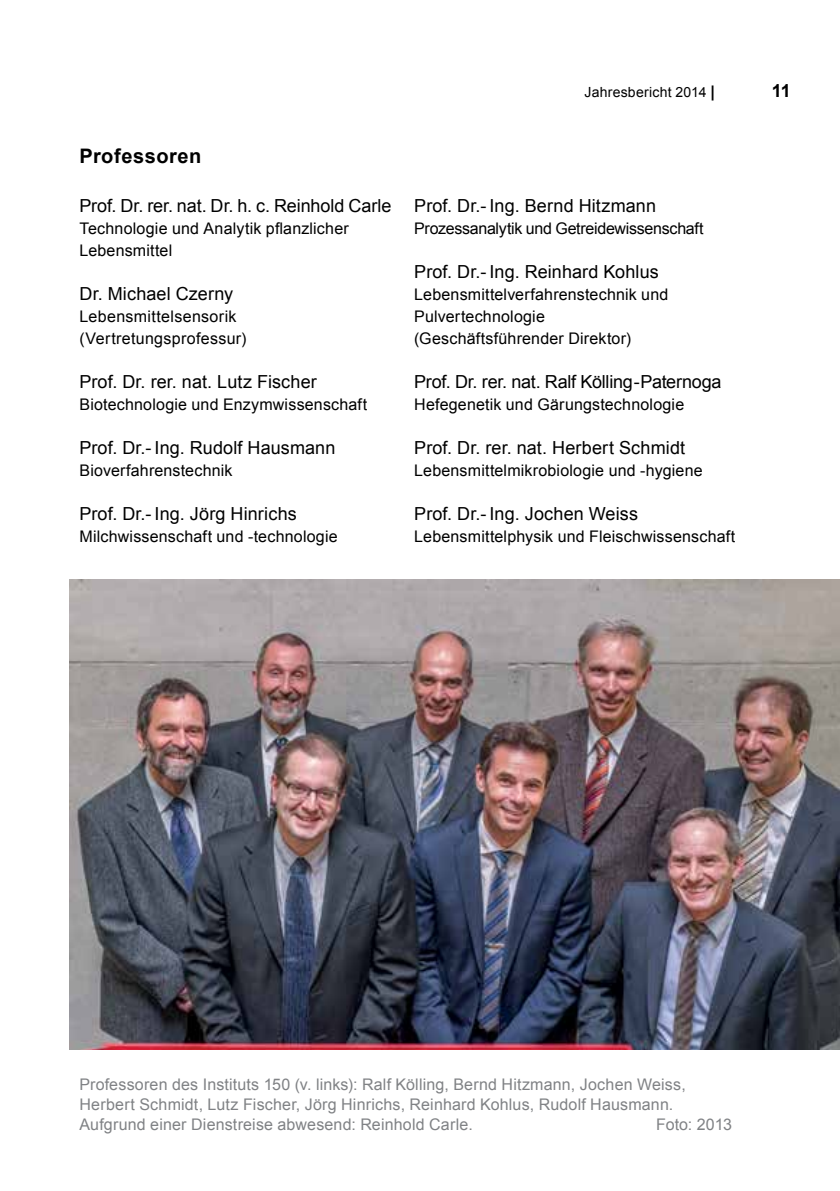
<style>
.page{position:relative;width:840px;height:1191px;background:#fff}
.page>*{position:absolute;margin:0;border:0;box-sizing:border-box;transform-origin:0 0}
.t1{font:700 20px "Arial";letter-spacing:.025em;color:#000}
.t2{font:18px "Arial";letter-spacing:.005em;color:#000}
.t3{font:18px "Arial";letter-spacing:-.015em;color:#000}
.t4{font:700 18px "Arial";color:#000}
.t5{font:16px/22px "Arial";letter-spacing:.01em;color:#000}
.t6{font:16px/20px "Arial";letter-spacing:.01em;color:#808285}
.t7{font:16px "Arial";letter-spacing:-.02em;color:#000}
.t8{font:14px "Arial";letter-spacing:.015em;color:#000}
.s1{font-weight:700;font-size:16px}
</style>
<div class="page">
<hr style="left:0;top:0;width:1px;height:1191px;background:#d5d7d8">
<img style="left:70px;top:579px;width:769px;height:470px">
<p class="t1" style="left:79px;top:143px;width:123px">Professoren</p>
<p class="t2" style="left:79px;top:193px;width:313px">Prof. Dr. rer. nat. Dr. h. c. Reinhold Carle</p>
<p class="t5" style="left:79px;top:217px;width:271px">Technologie und Analytik pflanzlicher<br>Lebensmittel</p>
<p class="t2" style="left:79px;top:281px;width:155px">Dr. Michael Czerny</p>
<p class="t5" style="left:79px;top:305px;width:168px">Lebensmittelsensorik (Vertretungsprofessur)</p>
<p class="t2" style="left:79px;top:369px;width:239px">Prof. Dr. rer. nat. Lutz Fischer</p>
<p class="t5" style="left:79px;top:393px;width:289px">Biotechnologie und Enzymwissenschaft</p>
<p class="t2" style="left:79px;top:435px;width:257px">Prof. Dr.- Ing. Rudolf Hausmann</p>
<p class="t5" style="left:79px;top:459px;width:154px">Bioverfahrenstechnik</p>
<p class="t2" style="left:79px;top:501px;width:219px">Prof. Dr.- Ing. Jörg Hinrichs</p>
<p class="t5" style="left:79px;top:525px;width:259px">Milchwissenschaft und -technologie</p>
<p class="t8" style="left:584px;top:82px;width:132px">Jahresbericht 2014 <span class="s1">|</span></p>
<p class="t4" style="left:771px;top:79px;width:20px">11</p>
<p class="t2" style="left:414px;top:193px;width:243px">Prof. Dr.- Ing. Bernd Hitzmann</p>
<p class="t7" style="left:414px;top:217px;width:290px">Prozessanalytik und Getreidewissenschaft</p>
<p class="t2" style="left:414px;top:259px;width:246px">Prof. Dr.- Ing. Reinhard Kohlus</p>
<p class="t5" style="left:414px;top:283px;width:255px">Lebensmittelverfahrenstechnik und<br>Pulvertechnologie (Geschäftsführender Direktor)</p>
<p class="t3" style="left:414px;top:369px;width:308px">Prof. Dr. rer. nat. Ralf Kölling - Paternoga</p>
<p class="t5" style="left:414px;top:393px;width:271px">Hefegenetik und Gärungstechnologie</p>
<p class="t2" style="left:414px;top:435px;width:272px">Prof. Dr. rer. nat. Herbert Schmidt</p>
<p class="t5" style="left:414px;top:459px;width:290px">Lebensmittelmikrobiologie und -hygiene</p>
<p class="t2" style="left:414px;top:501px;width:225px">Prof. Dr.- Ing. Jochen Weiss</p>
<p class="t5" style="left:414px;top:525px;width:322px">Lebensmittelphysik und Fleischwissenschaft</p>
<p class="t6" style="left:79px;top:1074px;width:607px">Professoren des Instituts 150 (v. links): Ralf Kölling, Bernd Hitzmann, Jochen Weiss,<br>Herbert Schmidt, Lutz Fischer, Jörg Hinrichs, Reinhard Kohlus, Rudolf Hausmann.<br>Aufgrund einer Dienstreise abwesend: Reinhold Carle.</p>
<p class="t6" style="left:655px;top:1114px;width:77px">Foto: 2013</p>
</div>
